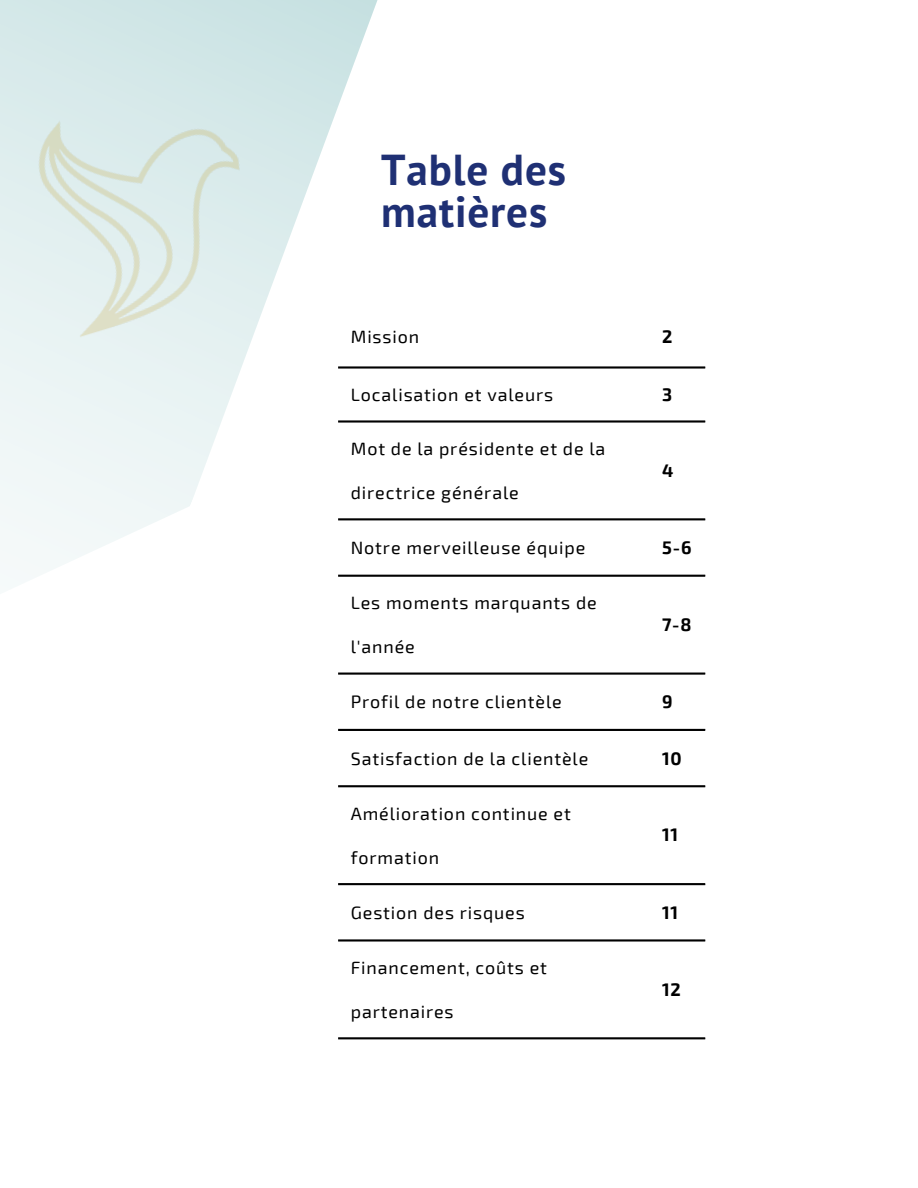
<style>
.page{position:relative;width:918px;height:1188px;background:#fff}
.page>*{position:absolute;margin:0;border:0;box-sizing:border-box;transform-origin:0 0}
.t1{font:700 43.2px/42.3px "PT Sans";letter-spacing:.02em;color:#1f3074}
.t2{font:17.85px "Exo 2";letter-spacing:.05em;color:#000}
.t3{font:700 17.85px "Exo 2";letter-spacing:.05em;color:#000}
</style>
<div class="page">
<hr style="left:338px;top:366px;width:367px;height:3px;background:#000">
<hr style="left:338px;top:420px;width:367px;height:3px;background:#000">
<hr style="left:338px;top:518px;width:367px;height:2px;background:#000">
<hr style="left:338px;top:575px;width:367px;height:2px;background:#000">
<hr style="left:338px;top:673px;width:367px;height:2px;background:#000">
<hr style="left:338px;top:729px;width:367px;height:2px;background:#000">
<hr style="left:338px;top:785px;width:367px;height:2px;background:#000">
<hr style="left:338px;top:883px;width:367px;height:2px;background:#000">
<hr style="left:338px;top:939px;width:367px;height:3px;background:#000">
<hr style="left:338px;top:1037px;width:367px;height:2px;background:#000">
<svg style="left:0;top:0;width:509px;height:1039px"></svg>
<img style="left:18px;top:68px;width:278px;height:270px">
<p class="t1" style="left:381px;top:147px;width:186px">Table des matières</p>
<p class="t2" style="left:351px;top:325px;width:70px">Mission</p>
<p class="t3" style="left:662px;top:325px;width:12px">2</p>
<p class="t2" style="left:351px;top:383px;width:204px">Localisation et valeurs</p>
<p class="t3" style="left:662px;top:383px;width:12px">3</p>
<p class="t2" style="left:351px;top:437px;width:256px">Mot de la présidente et de la</p>
<p class="t2" style="left:351px;top:481px;width:169px">directrice générale</p>
<p class="t3" style="left:662px;top:459px;width:13px">4</p>
<p class="t2" style="left:351px;top:536px;width:236px">Notre merveilleuse équipe</p>
<p class="t3" style="left:662px;top:536px;width:31px">5-6</p>
<p class="t2" style="left:351px;top:592px;width:247px">Les moments marquants de</p>
<p class="t2" style="left:351px;top:635px;width:66px">l'année</p>
<p class="t3" style="left:662px;top:613px;width:31px">7-8</p>
<p class="t2" style="left:351px;top:691px;width:212px">Profil de notre clientèle</p>
<p class="t3" style="left:662px;top:690px;width:12px">9</p>
<p class="t2" style="left:351px;top:747px;width:239px">Satisfaction de la clientèle</p>
<p class="t3" style="left:662px;top:747px;width:21px">10</p>
<p class="t2" style="left:351px;top:802px;width:222px">Amélioration continue et</p>
<p class="t2" style="left:351px;top:846px;width:90px">formation</p>
<p class="t3" style="left:662px;top:823px;width:18px">11</p>
<p class="t2" style="left:351px;top:901px;width:175px">Gestion des risques</p>
<p class="t3" style="left:662px;top:901px;width:18px">11</p>
<p class="t2" style="left:351px;top:956px;width:198px">Financement, coûts et</p>
<p class="t2" style="left:351px;top:1000px;width:104px">partenaires</p>
<p class="t3" style="left:662px;top:978px;width:20px">12</p>
</div>
